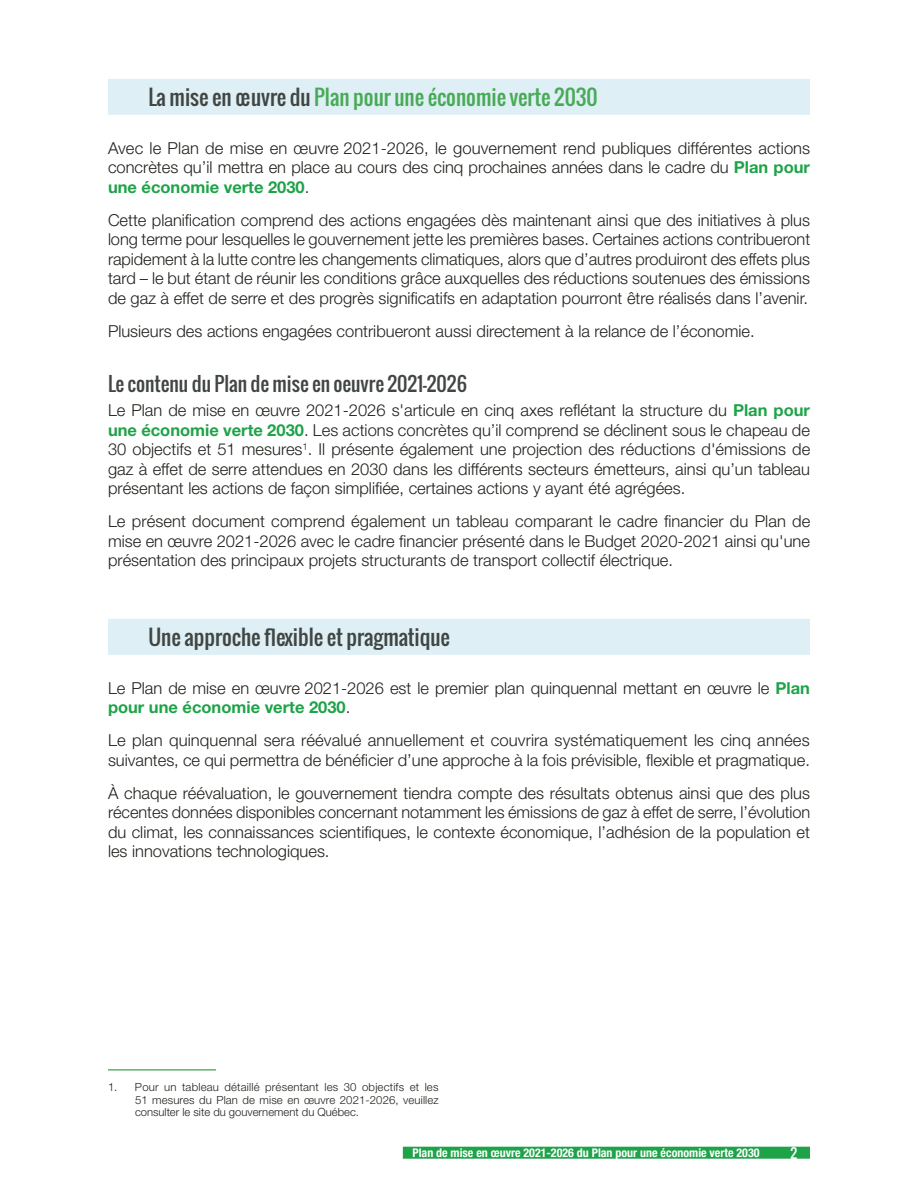
<style>
.page{position:relative;width:918px;height:1188px;background:#fff}
.page>*{position:absolute;margin:0;border:0;box-sizing:border-box;transform-origin:0 0}
.t1{font:21px "Oswald";color:#48aa56}
.t2{font:21px "Oswald";color:#414643}
.t3{font:19.5px "Oswald";color:#414643}
.t4{font:300 16.5px/19.5px "Helvetica Neue";color:#20221d;text-align:justify}
.t5{font:13.5px "Oswald";color:#fff}
.t6{font:700 condensed 12px "Helvetica Neue";color:#fff}
.Note{font:300 11.25px/12.3px "Helvetica Neue";color:#20221d;text-align:justify}
.s1{color:#414643}
.s2{font-family:"Helvetica Neue LT Std";font-weight:700;color:#1ea349}
</style>
<div class="page">
<div style="left:403px;top:1147px;width:407px;height:12px;background:#1ea349"></div>
<div style="left:108px;top:79px;width:702px;height:36px;background:#deeff5"></div>
<div style="left:108px;top:619px;width:702px;height:36px;background:#deeff5"></div>
<hr style="left:108px;top:1069px;width:108px;height:2px;background:#60b26d">
<h3 class="t1" style="left:148px;top:81px;width:451px"><span class="s1">La mise en œuvre du</span> Plan pour une économie verte 2030</h3>
<p class="t4" style="left:108px;top:138px;width:704px">Avec le Plan de mise en œuvre 2021-2026, le gouvernement rend publiques différentes actions concrètes qu’il mettra en place au cours des cinq prochaines années dans le cadre du <span class="s2">Plan pour une économie verte 2030</span>.</p>
<p class="t4" style="left:108px;top:210px;width:704px">Cette planification comprend des actions engagées dès maintenant ainsi que des initiatives à plus long terme pour lesquelles le gouvernement jette les premières bases. Certaines actions contribueront rapidement à la lutte contre les changements climatiques, alors que d’autres produiront des effets plus tard – le but étant de réunir les conditions grâce auxquelles des réductions soutenues des émissions de gaz à effet de serre et des progrès significatifs en adaptation pourront être réalisés dans l’avenir.</p>
<p class="t4" style="left:108px;top:321px;width:648px">Plusieurs des actions engagées contribueront aussi directement à la relance de l’économie.</p>
<h4 class="t3" style="left:108px;top:369px;width:360px">Le contenu du Plan de mise en oeuvre 2021-2026</h4>
<p class="t4" style="left:108px;top:400px;width:704px">Le Plan de mise en œuvre 2021-2026 s'articule en cinq axes reflétant la structure du <span class="s2">Plan pour une économie verte 2030</span>. Les actions concrètes qu’il comprend se déclinent sous le chapeau de 30 objectifs et 51 mesures<sup>1</sup>. Il présente également une projection des réductions d'émissions de gaz à effet de serre attendues en 2030 dans les différents secteurs émetteurs, ainsi qu’un tableau présentant les actions de façon simplifiée, certaines actions y ayant été agrégées.</p>
<p class="t4" style="left:108px;top:511px;width:704px">Le présent document comprend également un tableau comparant le cadre financier du Plan de mise en œuvre 2021-2026 avec le cadre financier présenté dans le Budget 2020-2021 ainsi qu'une présentation des principaux projets structurants de transport collectif électrique.</p>
<h3 class="t2" style="left:148px;top:621px;width:303px">Une approche flexible et pragmatique</h3>
<p class="t4" style="left:108px;top:678px;width:704px">Le Plan de mise en œuvre 2021-2026 est le premier plan quinquennal mettant en œuvre le <span class="s2">Plan pour une économie verte 2030</span>.</p>
<p class="t4" style="left:108px;top:730px;width:703px">Le plan quinquennal sera réévalué annuellement et couvrira systématiquement les cinq années suivantes, ce qui permettra de bénéficier d’une approche à la fois prévisible, flexible et pragmatique.</p>
<p class="t4" style="left:108px;top:783px;width:704px">À chaque réévaluation, le gouvernement tiendra compte des résultats obtenus ainsi que des plus récentes données disponibles concernant notamment les émissions de gaz à effet de serre, l’évolution du climat, les connaissances scientifiques, le contexte économique, l’adhésion de la population et les innovations technologiques.</p>
<p class="Note" style="left:135px;top:1081px;width:305px;text-indent:-27px">1. Pour un tableau détaillé présentant les 30 objectifs et les 51 mesures du Plan de mise en œuvre 2021-2026, veuillez consulter le site du gouvernement du Québec.</p>
<p class="t6" style="left:412px;top:1146px;width:349px">Plan de mise en œuvre 2021-2026 du Plan pour une économie verte 2030</p>
<p class="t5" style="left:790px;top:1143px;width:8px">2</p>
</div>
